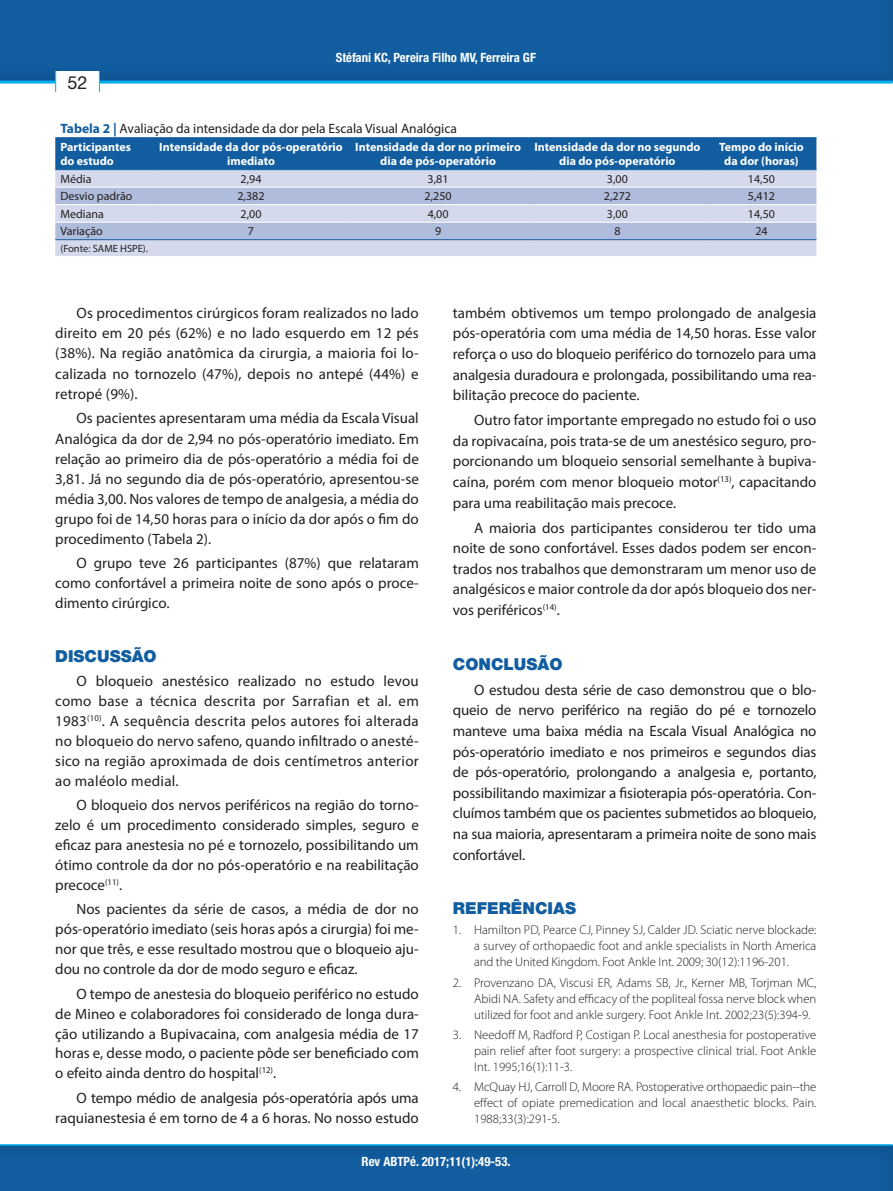
<style>
.page{position:relative;width:893px;height:1191px;background:#fff}
.page>*{position:absolute;margin:0;border:0;box-sizing:border-box;transform-origin:0 0}
.t1{font:18px "Helvetica Neue";color:#231f20}
.t2{font:900 16.5px "Helvetica Neue";color:#115da0}
.t3{font:15px/20px "Myriad Pro";color:#231f20;text-align:justify}
.t4{font:13.5px "Myriad Pro";color:#231f20}
.t5{font:300 12.75px/16px "Myriad Pro";color:#231f20;text-align:justify}
.t6{font:700 condensed 12.75px "Helvetica Neue";color:#fff}
.t7{font:700 12px/14.4px "Myriad Pro";color:#fff;text-align:center}
.t8{font:12px "Myriad Pro";color:#231f20}
.t9{font:10.5px "Myriad Pro";color:#231f20}
.s1{font-weight:700;color:#115da0}
</style>
<div class="page">
<div style="left:0;top:0;width:893px;height:84px;background:#115da0"></div>
<hr style="left:0;top:81px;width:893px;height:3px;background:#00aeef">
<div style="left:55px;top:71px;width:45px;height:21px;background:#fff"></div>
<svg style="left:55px;top:71px;width:1px;height:21px"></svg>
<svg style="left:99px;top:71px;width:1px;height:21px"></svg>
<div style="left:0;top:1143px;width:893px;height:48px;background:#115da0"></div>
<hr style="left:0;top:1144px;width:893px;height:1px;background:#00aeef">
<div style="left:55px;top:138px;width:761px;height:31px;background:#115da0"></div>
<svg style="left:55px;top:170px;width:761px;height:86px;background:#d2d9eb"></svg>
<svg style="left:55px;top:188px;width:761px;height:51px;background:#bcc6e1"></svg>
<hr style="left:55px;top:239px;width:99px;height:1px;background:#115da0">
<hr style="left:154px;top:239px;width:194px;height:1px;background:#115da0">
<hr style="left:348px;top:239px;width:180px;height:1px;background:#115da0">
<hr style="left:528px;top:239px;width:178px;height:1px;background:#115da0">
<hr style="left:706px;top:239px;width:110px;height:1px;background:#115da0">
<hr style="left:55px;top:187px;width:99px;height:1px;background:#fff">
<hr style="left:154px;top:187px;width:194px;height:1px;background:#fff">
<hr style="left:348px;top:187px;width:180px;height:1px;background:#fff">
<hr style="left:528px;top:187px;width:178px;height:1px;background:#fff">
<hr style="left:706px;top:187px;width:110px;height:1px;background:#fff">
<hr style="left:55px;top:204px;width:99px;height:1px;background:#fff">
<hr style="left:154px;top:204px;width:194px;height:1px;background:#fff">
<hr style="left:348px;top:204px;width:180px;height:1px;background:#fff">
<hr style="left:528px;top:204px;width:178px;height:1px;background:#fff">
<hr style="left:706px;top:204px;width:110px;height:1px;background:#fff">
<hr style="left:55px;top:222px;width:99px;height:1px;background:#fff">
<hr style="left:154px;top:222px;width:194px;height:1px;background:#fff">
<hr style="left:348px;top:222px;width:180px;height:1px;background:#fff">
<hr style="left:528px;top:222px;width:178px;height:1px;background:#fff">
<hr style="left:706px;top:222px;width:110px;height:1px;background:#fff">
<hr style="left:55px;top:137px;width:99px;height:1px;background:#115da0">
<hr style="left:154px;top:137px;width:194px;height:1px;background:#115da0">
<hr style="left:348px;top:137px;width:180px;height:1px;background:#115da0">
<hr style="left:528px;top:137px;width:178px;height:1px;background:#115da0">
<hr style="left:706px;top:137px;width:110px;height:1px;background:#115da0">
<hr style="left:55px;top:169px;width:99px;height:1px;background:#115da0">
<hr style="left:154px;top:169px;width:194px;height:1px;background:#115da0">
<hr style="left:348px;top:169px;width:180px;height:1px;background:#115da0">
<hr style="left:528px;top:169px;width:178px;height:1px;background:#115da0">
<hr style="left:706px;top:169px;width:110px;height:1px;background:#115da0">
<p class="t1" style="left:68px;top:72px;width:22px">52</p>
<p class="t6" style="left:336px;top:50px;width:202px">Stéfani KC, Pereira Filho MV, Ferreira GF</p>
<p class="t4" style="left:60px;top:121px;width:398px"><span class="s1">Tabela 2 |</span> Avaliação da intensidade da dor pela Escala Visual Analógica</p>
<p class="t7" style="left:60px;top:139px;width:72px;text-align:left">Participantes do estudo</p>
<p class="t7" style="left:159px;top:139px;width:185px">Intensidade da dor pós-operatório imediato</p>
<p class="t7" style="left:355px;top:139px;width:167px">Intensidade da dor no primeiro dia de pós-operatório</p>
<p class="t7" style="left:534px;top:139px;width:168px">Intensidade da dor no segundo dia do pós-operatório</p>
<p class="t7" style="left:719px;top:139px;width:86px">Tempo do início da dor (horas)</p>
<p class="t8" style="left:60px;top:171px;width:33px">Média</p>
<p class="t8" style="left:241px;top:171px;width:22px">2,94</p>
<p class="t8" style="left:428px;top:171px;width:22px">3,81</p>
<p class="t8" style="left:607px;top:171px;width:22px">3,00</p>
<p class="t8" style="left:748px;top:171px;width:29px">14,50</p>
<p class="t8" style="left:60px;top:189px;width:74px">Desvio padrão</p>
<p class="t8" style="left:237px;top:189px;width:29px">2,382</p>
<p class="t8" style="left:425px;top:189px;width:29px">2,250</p>
<p class="t8" style="left:604px;top:189px;width:29px">2,272</p>
<p class="t8" style="left:748px;top:189px;width:29px">5,412</p>
<p class="t8" style="left:60px;top:206px;width:45px">Mediana</p>
<p class="t8" style="left:241px;top:206px;width:22px">2,00</p>
<p class="t8" style="left:428px;top:206px;width:22px">4,00</p>
<p class="t8" style="left:607px;top:206px;width:22px">3,00</p>
<p class="t8" style="left:748px;top:206px;width:29px">14,50</p>
<p class="t8" style="left:60px;top:224px;width:44px">Variação</p>
<p class="t8" style="left:248px;top:224px;width:8px">7</p>
<p class="t8" style="left:435px;top:224px;width:8px">9</p>
<p class="t8" style="left:614px;top:224px;width:8px">8</p>
<p class="t8" style="left:755px;top:224px;width:14px">24</p>
<p class="t9" style="left:60px;top:242px;width:89px">(Fonte: SAME HSPE).</p>
<p class="t3" style="left:55px;top:302px;width:365px;text-indent:21px">Os procedimentos cirúrgicos foram realizados no lado direito em 20 pés (62%) e no lado esquerdo em 12 pés (38%). Na região anatômica da cirurgia, a maioria foi lo&shy;calizada no tornozelo (47%), depois no antepé (44%) e retropé (9%).</p>
<p class="t3" style="left:55px;top:408px;width:365px;text-indent:21px">Os pacientes apresentaram uma média da Escala Visual Analógica da dor de 2,94 no pós-operatório imediato. Em relação ao primeiro dia de pós-operatório a média foi de 3,81. Já no segundo dia de pós-operatório, apresentou-se média 3,00. Nos valores de tempo de analgesia, a média do grupo foi de 14,50 horas para o início da dor após o fim do procedimento (Tabela 2).</p>
<p class="t3" style="left:55px;top:552px;width:365px;text-indent:21px">O grupo teve 26 participantes (87%) que relataram como confortável a primeira noite de sono após o proce&shy;dimento cirúrgico.</p>
<p class="t2" style="left:55px;top:646px;width:103px">DISCUSSÃO</p>
<p class="t3" style="left:55px;top:671px;width:365px;text-indent:21px">O bloqueio anestésico realizado no estudo levou como base a técnica descrita por Sarrafian et al. em 1983<sup>(10)</sup>. A sequência descrita pelos autores foi alterada no bloqueio do nervo safeno, quando infiltrado o anesté&shy;sico na região aproximada de dois centímetros anterior ao maléolo medial.</p>
<p class="t3" style="left:55px;top:795px;width:365px;text-indent:21px">O bloqueio dos nervos periféricos na região do torno&shy;zelo é um procedimento considerado simples, seguro e eficaz para anestesia no pé e tornozelo, possibilitando um ótimo controle da dor no pós-operatório e na reabilitação precoce<sup>(11)</sup>.</p>
<p class="t3" style="left:55px;top:899px;width:365px;text-indent:21px">Nos pacientes da série de casos, a média de dor no pós-operatório imediato (seis horas após a cirurgia) foi me&shy;nor que três, e esse resultado mostrou que o bloqueio aju&shy;dou no controle da dor de modo seguro e eficaz.</p>
<p class="t3" style="left:55px;top:983px;width:365px;text-indent:21px">O tempo de anestesia do bloqueio periférico no estudo de Mineo e colaboradores foi considerado de longa dura&shy;ção utilizando a Bupivacaina, com analgesia média de 17 horas e, desse modo, o paciente pôde ser beneficiado com o efeito ainda dentro do hospital<sup>(12)</sup>.</p>
<p class="t3" style="left:55px;top:1087px;width:365px;text-align:right">O tempo médio de analgesia pós-operatória após uma raquianestesia é em torno de 4 a 6 horas. No nosso estudo</p>
<p class="t3" style="left:453px;top:302px;width:365px;line-height:20.7px">também obtivemos um tempo prolongado de analgesia pós-operatória com uma média de 14,50 horas. Esse valor reforça o uso do bloqueio periférico do tornozelo para uma analgesia duradoura e prolongada, possibilitando uma rea&shy;bilitação precoce do paciente.</p>
<p class="t3" style="left:453px;top:409px;width:365px;line-height:20.5px;text-indent:21px">Outro fator importante empregado no estudo foi o uso da ropivacaína, pois trata-se de um anestésico seguro, pro&shy;porcionando um bloqueio sensorial semelhante à bupiva&shy;caína, porém com menor bloqueio motor<sup>(13)</sup>, capacitando para uma reabilitação mais precoce.</p>
<p class="t3" style="left:453px;top:517px;width:365px;line-height:20.7px;text-indent:21px">A maioria dos participantes considerou ter tido uma noite de sono confortável. Esses dados podem ser encon&shy;trados nos trabalhos que demonstraram um menor uso de analgésicos e maior controle da dor após bloqueio dos ner&shy;vos periféricos<sup>(14)</sup>.</p>
<p class="t2" style="left:453px;top:654px;width:111px">CONCLUSÃO</p>
<p class="t3" style="left:453px;top:679px;width:365px;line-height:20.7px;text-indent:21px">O estudou desta série de caso demonstrou que o blo&shy;queio de nervo periférico na região do pé e tornozelo manteve uma baixa média na Escala Visual Analógica no pós-operatório imediato e nos primeiros e segundos dias de pós-operatório, prolongando a analgesia e, portanto, possibilitando maximizar a fisioterapia pós-operatória. Con&shy;cluímos também que os pacientes submetidos ao bloqueio, na sua maioria, apresentaram a primeira noite de sono mais confortável.</p>
<p class="t2" style="left:453px;top:898px;width:125px">REFERÊNCIAS</p>
<p class="t5" style="left:474px;top:922px;width:344px;text-indent:-21px">1. Hamilton PD, Pearce CJ, Pinney SJ, Calder JD. Sciatic nerve blockade: a survey of orthopaedic foot and ankle specialists in North America and the United Kingdom. Foot Ankle Int. 2009; 30(12):1196-201.</p>
<p class="t5" style="left:474px;top:974px;width:344px;text-indent:-21px">2. Provenzano DA, Viscusi ER, Adams SB, Jr., Kerner MB, Torjman MC, Abidi NA. Safety and efficacy of the popliteal fossa nerve block when utilized for foot and ankle surgery. Foot Ankle Int. 2002;23(5):394-9.</p>
<p class="t5" style="left:474px;top:1026px;width:344px;text-indent:-21px">3. Needoff M, Radford P, Costigan P. Local anesthesia for postoperative pain relief after foot surgery: a prospective clinical trial. Foot Ankle Int. 1995;16(1):11-3.</p>
<p class="t5" style="left:474px;top:1079px;width:344px;text-indent:-21px">4. McQuay HJ, Carroll D, Moore RA. Postoperative orthopaedic pain--the effect of opiate premedication and local anaesthetic blocks. Pain.<br>1988;33(3):291-5.</p>
<p class="t6" style="left:362px;top:1153px;width:150px">Rev ABTPé. 2017;11(1):49-53.</p>
</div>
